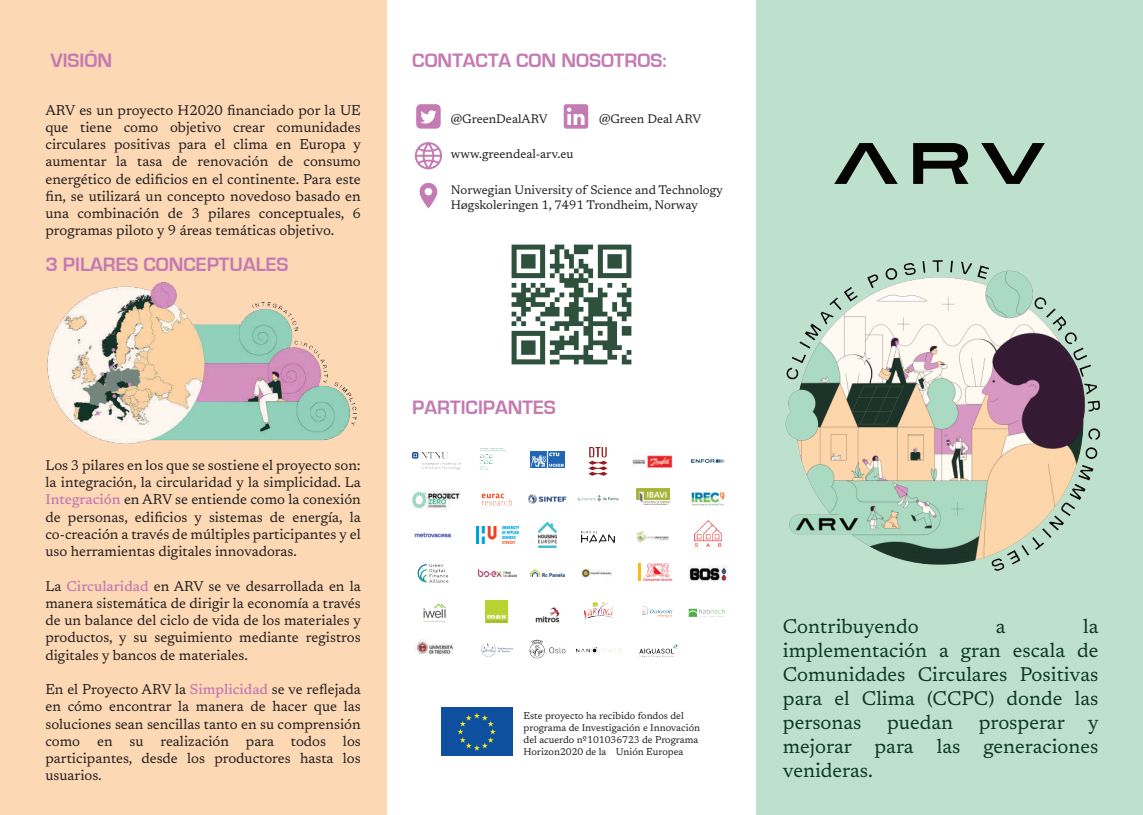
<style>
.page{position:relative;width:1143px;height:815px;background:#fff}
.page>*{position:absolute;margin:0;border:0;box-sizing:border-box;transform-origin:0 0}
.t1{font:20px/24px "Newsreader";color:#0e3822;text-align:justify}
.t2{font:700 20px "Eurostile";color:#c47ab2}
.t3{font:14.38px/17.2px "Newsreader";color:#231f20;text-align:justify}
.t4{font:12.5px/15px "Newsreader";color:#231f20}
.t5{font:10px/12px "Newsreader";color:#231f20}
.s1{font-weight:500;color:#c47ab2}
</style>
<div class="page">
<div style="left:756px;top:0;width:387px;height:815px;background:#bde1cc"></div>
<div style="left:0;top:0;width:387px;height:815px;background:#fdd8b4"></div>
<img style="left:785px;top:260px;width:316px;height:311px">
<img style="left:835px;top:143px;width:209px;height:41px">
<img style="left:412px;top:453px;width:49px;height:17px">
<img style="left:479px;top:448px;width:27px;height:22px">
<img style="left:531px;top:451px;width:33px;height:17px">
<img style="left:588px;top:447px;width:20px;height:29px">
<img style="left:511px;top:244px;width:121px;height:121px">
<img style="left:633px;top:456px;width:39px;height:11px">
<img style="left:691px;top:459px;width:34px;height:4px">
<img style="left:481px;top:493px;width:32px;height:13px">
<img style="left:529px;top:494px;width:37px;height:9px">
<img style="left:578px;top:496px;width:41px;height:6px">
<img style="left:636px;top:489px;width:33px;height:16px">
<img style="left:691px;top:492px;width:34px;height:13px">
<img style="left:414px;top:532px;width:37px;height:6px">
<img style="left:476px;top:527px;width:42px;height:17px">
<img style="left:538px;top:523px;width:19px;height:25px">
<img style="left:582px;top:531px;width:33px;height:12px">
<img style="left:636px;top:531px;width:33px;height:12px">
<img style="left:695px;top:521px;width:26px;height:26px">
<img style="left:478px;top:570px;width:38px;height:7px">
<img style="left:531px;top:569px;width:33px;height:8px">
<img style="left:581px;top:569px;width:31px;height:10px">
<svg style="left:638px;top:563px;width:34px;height:18px"></svg>
<img style="left:689px;top:565px;width:38px;height:17px">
<img style="left:486px;top:601px;width:22px;height:22px">
<img style="left:535px;top:607px;width:25px;height:16px">
<img style="left:584px;top:602px;width:29px;height:17px">
<img style="left:688px;top:608px;width:37px;height:9px">
<img style="left:482px;top:643px;width:31px;height:14px">
<img style="left:640px;top:645px;width:38px;height:12px">
<img style="left:576px;top:647px;width:46px;height:7px">
<img style="left:529px;top:639px;width:37px;height:20px">
<svg style="left:416px;top:104px;width:25px;height:25px"></svg>
<svg style="left:564px;top:104px;width:24px;height:25px"></svg>
<svg style="left:415px;top:142px;width:27px;height:27px"></svg>
<svg style="left:419px;top:183px;width:19px;height:25px"></svg>
<img style="left:642px;top:606px;width:30px;height:12px">
<svg style="left:423px;top:604px;width:23px;height:18px"></svg>
<img style="left:415px;top:640px;width:38px;height:14px">
<div style="left:441px;top:708px;width:72px;height:48px;background:#0f4f9f"></div>
<svg style="left:457px;top:713px;width:39px;height:38px"></svg>
<img style="left:47px;top:282px;width:310px;height:162px">
<img style="left:417px;top:563px;width:32px;height:20px">
<img style="left:412px;top:491px;width:48px;height:18px">
<h1 class="t2" style="left:50px;top:49px;width:63px">VISIÓN</h1>
<p class="t3" style="left:45px;top:100px;width:317px">ARV es un proyecto H2020 financiado por la UE que tiene como objetivo crear comunidades circulares positivas para el clima en Europa y aumentar la tasa de renovación de consumo energético de edificios en el continente. Para este fin, se utilizará un concepto novedoso basado en una combinación de 3 pilares conceptuales, 6 programas piloto y 9 áreas temáticas objetivo.</p>
<h1 class="t2" style="left:45px;top:253px;width:245px">3 PILARES CONCEPTUALES</h1>
<p class="t3" style="left:45px;top:456px;width:317px">Los 3 pilares en los que se sostiene el proyecto son: la integración, la circularidad y la simplicidad. La <span class="s1">Integración</span> en ARV se entiende como la conexión de personas, edificios y sistemas de energía, la co-creación a través de múltiples participantes y el uso herramientas digitales innovadoras.</p>
<p class="t3" style="left:45px;top:576px;width:317px">La <span class="s1">Circularidad</span> en ARV se ve desarrollada en la manera sistemática de dirigir la economía a través de un balance del ciclo de vida de los materiales y productos, y su seguimiento mediante registros digitales y bancos de materiales.</p>
<p class="t3" style="left:45px;top:680px;width:317px">En el Proyecto ARV la <span class="s1">Simplicidad</span> se ve reflejada en cómo encontrar la manera de hacer que las soluciones sean sencillas tanto en su comprensión como en su realización para todos los participantes, desde los productores hasta los usuarios.</p>
<h1 class="t2" style="left:412px;top:49px;width:256px">CONTACTA CON NOSOTROS:</h1>
<p class="t4" style="left:451px;top:110px;width:98px">@GreenDealARV</p>
<p class="t4" style="left:599px;top:110px;width:104px">@Green Deal ARV</p>
<p class="t4" style="left:451px;top:146px;width:124px">www.greendeal-arv.eu</p>
<p class="t4" style="left:451px;top:182px;width:274px">Norwegian University of Science and Technology<br>Høgskoleringen 1, 7491 Trondheim, Norway</p>
<h1 class="t2" style="left:412px;top:397px;width:145px">PARTICIPANTES</h1>
<p class="t5" style="left:524px;top:709px;width:178px">Este proyecto ha recibido fondos del programa de Investigación e Innovación del acuerdo nº101036723 de Programa Horizon2020 de la Unión Europea</p>
<h1 class="t1" style="left:783px;top:613px;width:317px;text-indent:300px">la implementación a gran escala de Comunidades Circulares Positivas para el Clima (CCPC) donde las personas</h1>
<h1 class="t1" style="left:783px;top:613px;width:137px">Contribuyendo</h1>
<h1 class="t1" style="left:996px;top:613px;width:11px">a</h1>
<h1 class="t1" style="left:887px;top:709px;width:67px">puedan</h1>
<h1 class="t1" style="left:783px;top:709px;width:317px;text-indent:196px">prosperar y mejorar para las generaciones venideras.</h1>
</div>
